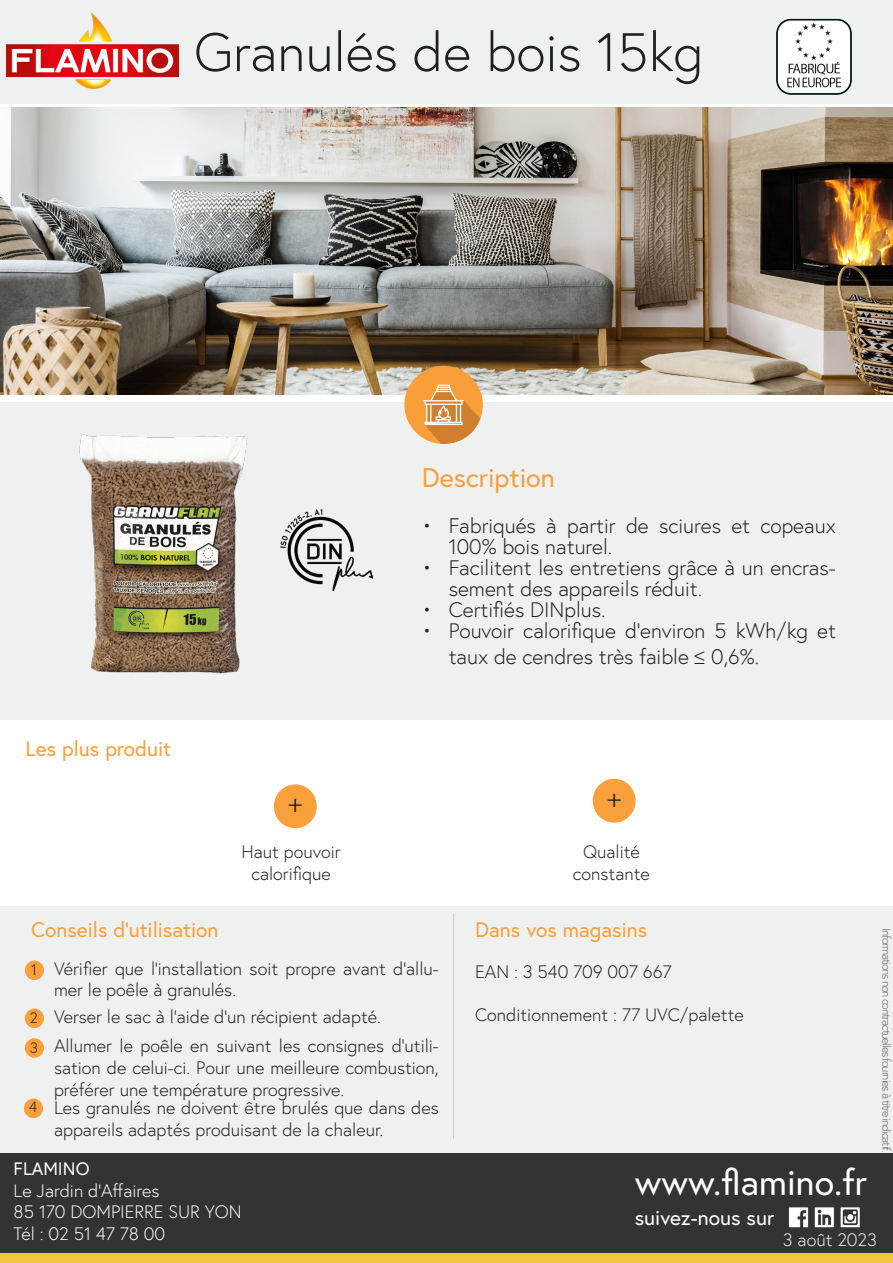
<style>
.page{position:relative;width:893px;height:1263px;background:#fff}
.page>*{position:absolute;margin:0;border:0;box-sizing:border-box;transform-origin:0 0}
.t1{font:300 54px "Europa";color:#231f20}
.t2{font:36px "Europa";color:#fff}
.t3{font:27px "Europa";color:#f99f3c}
.t4{font:27px "Minion Pro";color:#231f20}
.t5{font:300 21px/21px "Europa";color:#231f20}
.t6{font:21px "Europa";color:#f99f3c}
.t7{font:21px "Europa";color:#fff}
.t8{font:300 18px/21.6px "Europa";color:#231f20}
.t9{font:300 18px "Europa";color:#fff}
.t10{font:300 18px "Europa";color:#f0f1f2}
.t11{font:18px "Europa";color:#fff}
.t12{font:300 15px "Europa";color:#231f20}
.t13{font:300 11.85px "Europa";letter-spacing:-.09em;color:#686d71}
</style>
<div class="page">
<img style="left:0;top:108px;width:893px;height:286px">
<div style="left:0;top:0;width:893px;height:103px;background:#eff0f0"></div>
<div style="left:0;top:403px;width:893px;height:317px;background:#eff0f0"></div>
<div style="left:0;top:906px;width:893px;height:262px;background:#eff0f0"></div>
<div style="left:404px;top:366px;width:79px;height:78px;background:#f99f3a;border-radius:50%"></div>
<svg style="left:423px;top:385px;width:57px;height:59px"></svg>
<div style="left:0;top:1153px;width:893px;height:110px;background:#323332"></div>
<div style="left:0;top:1253px;width:893px;height:10px;background:#f1c540"></div>
<div style="left:593px;top:779px;width:43px;height:44px;background:#f99f3c;border-radius:50%"></div>
<div style="left:274px;top:784px;width:43px;height:44px;background:#f99f3c;border-radius:50%"></div>
<hr style="left:453px;top:913px;width:1px;height:225px;background:#c8c8c8">
<div style="left:25px;top:960px;width:19px;height:20px;background:#f99f3c;border-radius:50%"></div>
<div style="left:25px;top:1008px;width:19px;height:20px;background:#f99f3c;border-radius:50%"></div>
<div style="left:25px;top:1038px;width:19px;height:20px;background:#f99f3c;border-radius:50%"></div>
<div style="left:24px;top:1098px;width:19px;height:20px;background:#f99f3c;border-radius:50%"></div>
<img style="left:776px;top:18px;width:76px;height:77px">
<img style="left:280px;top:510px;width:92px;height:80px">
<img style="left:79px;top:434px;width:169px;height:240px">
<img style="left:7px;top:12px;width:172px;height:76px">
<img style="left:788px;top:1207px;width:72px;height:21px">
<p class="t1" style="left:194px;top:18px;width:511px">Granulés de bois 15kg</p>
<p class="t3" style="left:422px;top:461px;width:135px">Description</p>
<p class="t6" style="left:26px;top:735px;width:147px">Les plus produit</p>
<p class="t5" style="left:449px;top:515px;width:389px;text-indent:-27px">• Fabriqués à partir de sciures et copeaux<br>100% bois naturel.</p>
<p class="t5" style="left:449px;top:557px;width:389px;text-indent:-27px">• Facilitent les entretiens grâce à un encras&shy;sement des appareils réduit.</p>
<p class="t5" style="left:422px;top:599px;width:185px">• Certifiés DINplus.</p>
<p class="t5" style="left:449px;top:618px;width:389px;line-height:25.2px;text-indent:-27px">• Pouvoir calorifique d’environ 5 kWh/kg et taux de cendres très faible ≤ 0,6%.</p>
<p class="t4" style="left:287px;top:785px;width:17px">+</p>
<p class="t4" style="left:606px;top:780px;width:17px">+</p>
<p class="t8" style="left:242px;top:841px;width:101px;text-align:center">Haut pouvoir calorifique</p>
<p class="t8" style="left:583px;top:841px;width:58px">Qualité</p>
<p class="t8" style="left:573px;top:862px;width:78px">constante</p>
<p class="t6" style="left:31px;top:916px;width:189px">Conseils d’utilisation</p>
<p class="t6" style="left:475px;top:916px;width:174px">Dans vos magasins</p>
<p class="t12" style="left:31px;top:961px;width:7px">1</p>
<p class="t12" style="left:30px;top:1008px;width:9px">2</p>
<p class="t12" style="left:30px;top:1038px;width:10px">3</p>
<p class="t12" style="left:29px;top:1097px;width:10px">4</p>
<p class="t8" style="left:54px;top:957px;width:386px">Vérifier que l’installation soit propre avant d’allu&shy;mer le poêle à granulés.</p>
<p class="t8" style="left:54px;top:1006px;width:328px">Verser le sac à l’aide d’un récipient adapté.</p>
<p class="t8" style="left:54px;top:1035px;width:386px;text-align:justify">Allumer le poêle en suivant les consignes d’utili&shy;sation de celui-ci. Pour une meilleure combustion, préférer une température progressive.</p>
<p class="t8" style="left:54px;top:1097px;width:386px">Les granulés ne doivent être brulés que dans des appareils adaptés produisant de la chaleur.</p>
<p class="t8" style="left:475px;top:960px;width:198px">EAN : 3 540 709 007 667</p>
<p class="t8" style="left:475px;top:1003px;width:270px">Conditionnement : 77 UVC/palette</p>
<p class="t13" style="left:894px;top:928px;width:226px;rotate:90deg">Informations non contractuelles fournies à titre indicatif.</p>
<p class="t11" style="left:14px;top:1157px;width:77px">FLAMINO</p>
<p class="t9" style="left:14px;top:1179px;width:147px">Le Jardin d’Affaires</p>
<p class="t9" style="left:14px;top:1200px;width:229px">85 170 DOMPIERRE SUR YON</p>
<p class="t9" style="left:14px;top:1222px;width:153px">Tél : 02 51 47 78 00</p>
<p class="t2" style="left:635px;top:1159px;width:234px">www.flamino.fr</p>
<p class="t7" style="left:635px;top:1204px;width:141px">suivez-nous sur</p>
<p class="t10" style="left:783px;top:1228px;width:96px">3 août 2023</p>
</div>
